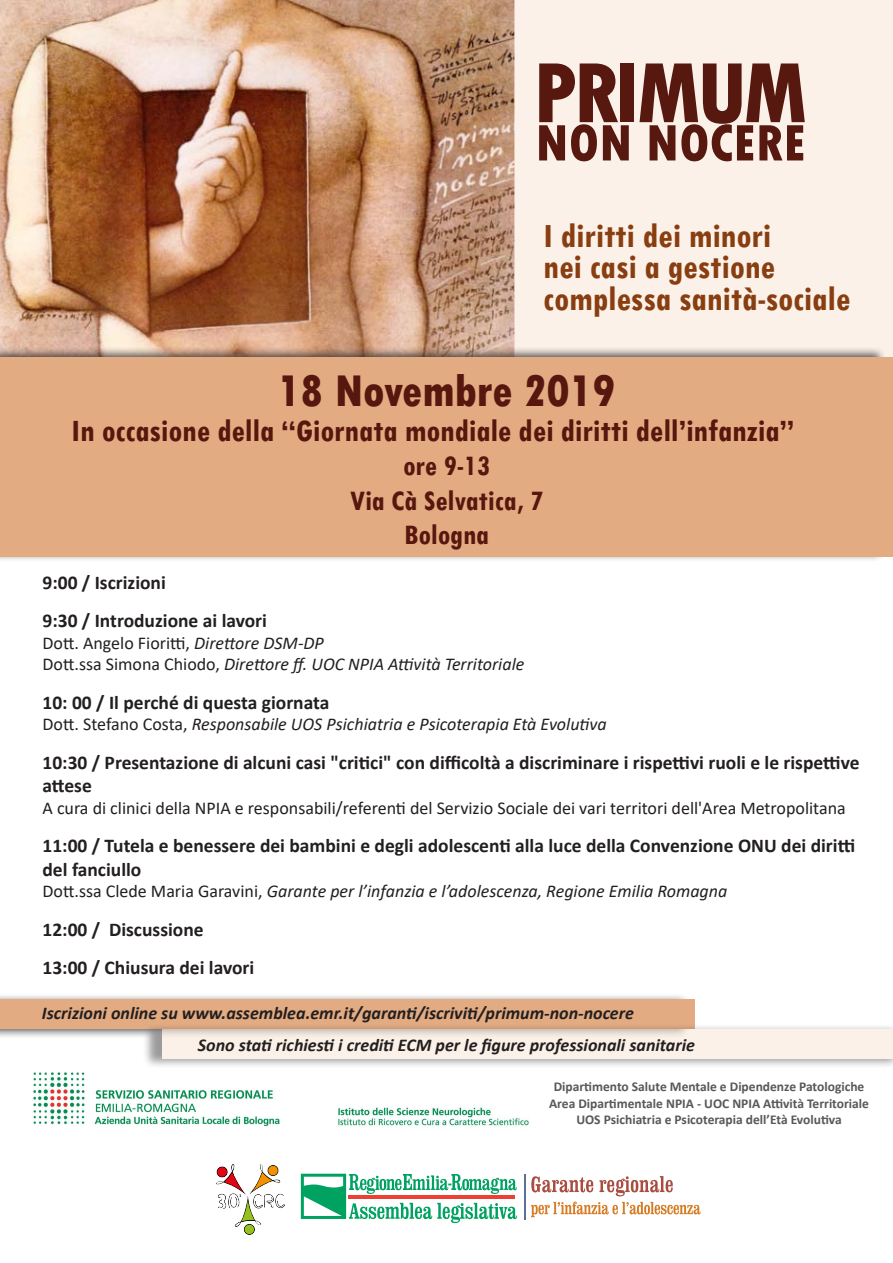
<style>
.page{position:relative;width:893px;height:1263px;background:#fff}
.page>*{position:absolute;margin:0;border:0;box-sizing:border-box;transform-origin:0 0}
.t1{font:800 condensed 90px "Tw Cen";letter-spacing:-.06em;color:#57180f}
.t2{font:800 condensed 54px "Tw Cen";color:#57180f}
.t3{font:800 condensed 46.5px "Tw Cen";color:#57170e}
.t4{font:700 condensed 36px/31.5px "Tw Cen";color:#883e11}
.t5{font:700 condensed 33px "Tw Cen";color:#57170e}
.t6{font:700 condensed 30px/34.5px "Tw Cen";color:#57170e;text-align:center}
.t7{font:700 19.5px/38.4px "Calibri";color:#231f20}
.t8{font:italic 18px/21.6px "Calibri";color:#231f20}
.t9{font:italic 700 18px "Calibri";color:#231f20}
.t10{font:18px "Calibri";color:#231f20}
.t11{font:700 13.5px/16.5px "Calibri";color:#57585a;text-align:center}
.s1{font-style:normal}
</style>
<div class="page">
<div style="left:0;top:993px;width:691px;height:46px;background:#231f20;opacity:.75"></div>
<div style="left:1px;top:999px;width:694px;height:30px;background:#e2ab82"></div>
<div style="left:142px;top:1023px;width:751px;height:46px;background:#231f20;opacity:.75"></div>
<svg style="left:163px;top:1029px;width:730px;height:30px;background:#f6ece3"></svg>
<img style="left:0;top:0;width:514px;height:346px">
<div style="left:514px;top:0;width:379px;height:357px;background:#fbf1e8"></div>
<div style="left:0;top:346px;width:887px;height:216px;background:#231f20;opacity:.75"></div>
<div style="left:0;top:357px;width:893px;height:200px;background:#e2ab82"></div>
<img style="left:33px;top:1073px;width:247px;height:54px">
<hr style="left:524px;top:1174px;width:1px;height:46px;background:#577391">
<svg style="left:301px;top:1174px;width:216px;height:49px"></svg>
<svg style="left:531px;top:1176px;width:170px;height:41px"></svg>
<img style="left:338px;top:1107px;width:191px;height:19px">
<img style="left:217px;top:1164px;width:68px;height:70px">
<h1 class="t1" style="left:533px;top:40px;width:278px">PRIMUM</h1>
<h2 class="t2" style="left:535px;top:111px;width:272px">NON NOCERE</h2>
<h3 class="t4" style="left:543px;top:219px;width:309px">I diritti dei minori<br>nei casi a gestione complessa sanità-sociale</h3>
<h3 class="t3" style="left:278px;top:364px;width:339px">18 NOVEMBRE 2019</h3>
<h3 class="t5" style="left:71px;top:410px;width:724px">In occasione della “Giornata mondiale dei diritti dell’infanzia”</h3>
<h3 class="t6" style="left:350px;top:448px;width:195px">ore 9-13<br>Via Cà Selvatica, 7<br>Bologna</h3>
<p class="t7" style="left:43px;top:563px;width:226px">9:00 / Iscrizioni<br>9:30 / Introduzione ai lavori</p>
<p class="t8" style="left:43px;top:631px;width:483px"><span class="s1">Dott. Angelo Fioritti,</span> Direttore DSM-DP<br><span class="s1">Dott.ssa Simona Chiodo,</span> Direttore ff. UOC NPIA Attività Territoriale</p>
<p class="t7" style="left:43px;top:683px;width:288px">10: 00 / Il perché di questa giornata</p>
<p class="t8" style="left:43px;top:713px;width:566px"><span class="s1">Dott. Stefano Costa,</span> Responsabile UOS Psichiatria e Psicoterapia Età Evolutiva</p>
<p class="t7" style="left:43px;top:750px;width:818px;line-height:23.4px">10:30 / Presentazione di alcuni casi "critici" con difficoltà a discriminare i rispettivi ruoli e le rispettive attese</p>
<p class="t10" style="left:43px;top:795px;width:805px">A cura di clinici della NPIA e responsabili/referenti del Servizio Sociale dei vari territori dell'Area Metropolitana</p>
<p class="t7" style="left:43px;top:834px;width:814px;line-height:23.4px">11:00 / Tutela e benessere dei bambini e degli adolescenti alla luce della Convenzione ONU dei diritti del fanciullo</p>
<p class="t8" style="left:43px;top:879px;width:686px"><span class="s1">Dott.ssa Clede Maria Garavini,</span> Garante per l’infanzia e l’adolescenza, Regione Emilia Romagna</p>
<p class="t7" style="left:43px;top:910px;width:213px">12:00 / Discussione<br>13:00 / Chiusura dei lavori</p>
<p class="t9" style="left:42px;top:1001px;width:593px">Iscrizioni online su www.assemblea.emr.it/garanti/iscriviti/primum-non-nocere</p>
<p class="t9" style="left:198px;top:1033px;width:499px">Sono stati richiesti i crediti ECM per le figure professionali sanitarie</p>
<p class="t11" style="left:549px;top:1078px;width:321px">Dipartimento Salute Mentale e Dipendenze Patologiche<br>Area Dipartimentale NPIA - UOC NPIA Attività Territoriale<br>UOS Psichiatria e Psicoterapia dell’Età Evolutiva</p>
</div>
